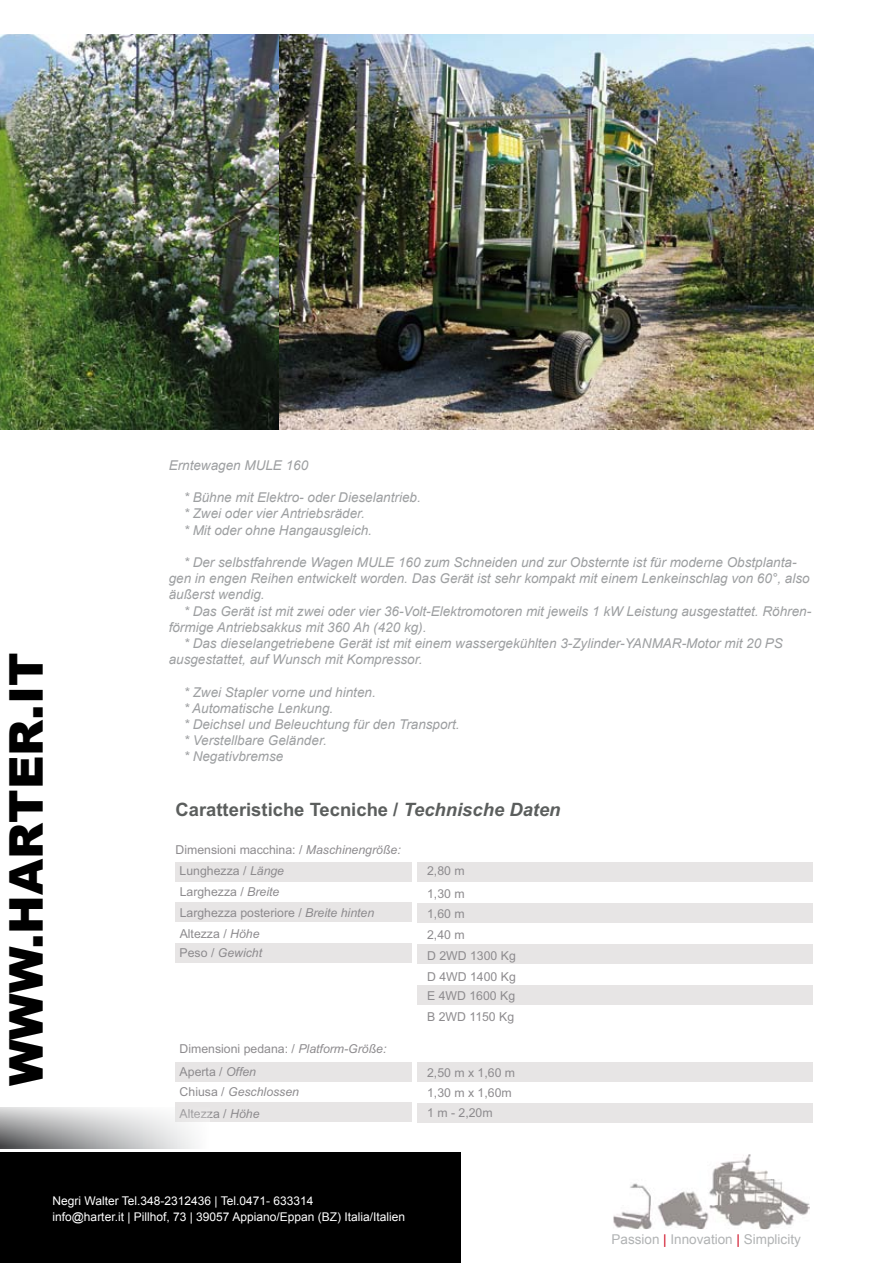
<style>
.page{position:relative;width:893px;height:1263px;background:#fff}
.page>*{position:absolute;margin:0;border:0;box-sizing:border-box;transform-origin:0 0}
.t1{font:900 46.5px "Arial";color:#000}
.t2{font:700 18.45px "Arial";color:#5b5e5d}
.t3{font:italic 13.5px/16.2px "Arial";color:#9d9fa1}
.t4{font:13.5px "Arial";color:#b1b3b4}
.t5{font:12.3px/20.4px "Arial";color:#8d8b8e}
.t6{font:italic 12.3px "Arial";color:#8d8b8e}
.t7{font:12px "Arial";color:#fff}
.s1{font-style:italic}
.s2{font-style:normal}
.s3{color:#cd071e}
</style>
<div class="page">
<img style="left:614px;top:1155px;width:195px;height:73px">
<div style="left:0;top:1153px;width:461px;height:110px;background:#000"></div>
<img style="left:0;top:34px;width:813px;height:396px">
<div style="left:418px;top:862px;width:395px;height:19px;background:#e7e5e5"></div>
<div style="left:418px;top:903px;width:395px;height:19px;background:#e7e5e5"></div>
<div style="left:418px;top:985px;width:395px;height:20px;background:#e7e5e5"></div>
<div style="left:418px;top:944px;width:395px;height:19px;background:#e7e5e5"></div>
<div style="left:176px;top:862px;width:236px;height:19px;background:#e7e5e5"></div>
<div style="left:176px;top:903px;width:236px;height:19px;background:#e7e5e5"></div>
<div style="left:418px;top:1062px;width:395px;height:19px;background:#e7e5e5"></div>
<div style="left:418px;top:1103px;width:395px;height:19px;background:#e7e5e5"></div>
<div style="left:176px;top:1062px;width:236px;height:19px;background:#e7e5e5"></div>
<div style="left:176px;top:1103px;width:236px;height:19px;background:#e7e5e5"></div>
<div style="left:176px;top:943px;width:236px;height:20px;background:#e7e5e5"></div>
<svg style="left:0;top:1107px;width:196px;height:41px"></svg>
<h1 class="t1" style="left:-7px;top:1086px;width:435px;rotate:-90deg">WWW.HARTER.IT</h1>
<p class="t3" style="left:169px;top:457px;width:141px">Erntewagen MULE 160</p>
<p class="t3" style="left:184px;top:489px;width:239px">* Bühne mit Elektro- oder Dieselantrieb. * Zwei oder vier Antriebsräder.<br>* Mit oder ohne Hangausgleich.</p>
<p class="t3" style="left:169px;top:554px;width:642px;text-indent:15px">* Der selbstfahrende Wagen MULE 160 zum Schneiden und zur Obsternte ist für moderne Obstplanta&shy;gen in engen Reihen entwickelt worden. Das Gerät ist sehr kompakt mit einem Lenkeinschlag von 60°, also äußerst wendig.</p>
<p class="t3" style="left:184px;top:603px;width:629px">* Das Gerät ist mit zwei oder vier 36-Volt-Elektromotoren mit jeweils 1 kW Leistung ausgestattet. Röhren-</p>
<p class="t3" style="left:169px;top:619px;width:259px">förmige Antriebsakkus mit 360 Ah (420 kg).</p>
<p class="t3" style="left:184px;top:635px;width:601px">* Das dieselangetriebene Gerät ist mit einem wassergekühlten 3-Zylinder-YANMAR-Motor mit 20 PS</p>
<p class="t3" style="left:169px;top:651px;width:255px">ausgestattet, auf Wunsch mit Kompressor.</p>
<p class="t3" style="left:184px;top:684px;width:277px">* Zwei Stapler vorne und hinten.<br>* Automatische Lenkung.<br>* Deichsel und Beleuchtung für den Transport. * Verstellbare Geländer.<br>* Negativbremse</p>
<h2 class="t2" style="left:176px;top:798px;width:386px">Caratteristiche Tecniche / <span class="s1">Technische Daten</span></h2>
<p class="t5" style="left:176px;top:840px;width:227px">Dimensioni macchina: / <span class="s1">Maschinengröße:</span></p>
<p class="t5" style="left:180px;top:861px;width:106px">Lunghezza / <span class="s1">Länge</span></p>
<p class="t5" style="left:427px;top:861px;width:39px">2,80 m</p>
<p class="t5" style="left:180px;top:881px;width:196px;line-height:21px">Larghezza / <span class="s1">Breite<br></span>Larghezza posteriore / <span class="s1">Breite hinten<br></span>Altezza / <span class="s1">Höhe</span></p>
<p class="t6" style="left:180px;top:944px;width:84px"><span class="s2">Peso /</span> Gewicht</p>
<p class="t5" style="left:180px;top:1039px;width:208px">Dimensioni pedana: / <span class="s1">Platform-Größe:</span></p>
<p class="t5" style="left:180px;top:1061px;width:78px">Aperta / <span class="s1">Offen</span></p>
<p class="t5" style="left:180px;top:1081px;width:121px;line-height:21.6px">Chiusa / <span class="s1">Geschlossen<br></span>Altezza / <span class="s1">Höhe</span></p>
<p class="t5" style="left:427px;top:883px;width:90px">1,30 m<br>1,60 m<br>2,40 m<br>D 2WD 1300 Kg<br>D 4WD 1400 Kg<br>E 4WD 1600 Kg</p>
<p class="t5" style="left:427px;top:1007px;width:89px">B 2WD 1150 Kg</p>
<p class="t5" style="left:427px;top:1063px;width:90px">2,50 m x 1,60 m</p>
<p class="t5" style="left:427px;top:1102px;width:67px">1 m - 2,20m</p>
<p class="t5" style="left:427px;top:1082px;width:86px">1,30 m x 1,60m</p>
<p class="t7" style="left:52px;top:1192px;width:263px">Negri Walter Tel.348-2312436 | Tel.0471- 633314</p>
<p class="t7" style="left:52px;top:1209px;width:354px">info@harter.it | Pillhof, 73 | 39057 Appiano/Eppan (BZ) Italia/Italien</p>
<p class="t4" style="left:611px;top:1230px;width:191px">Passion <span class="s3">|</span> Innovation <span class="s3">|</span> Simplicity</p>
</div>
